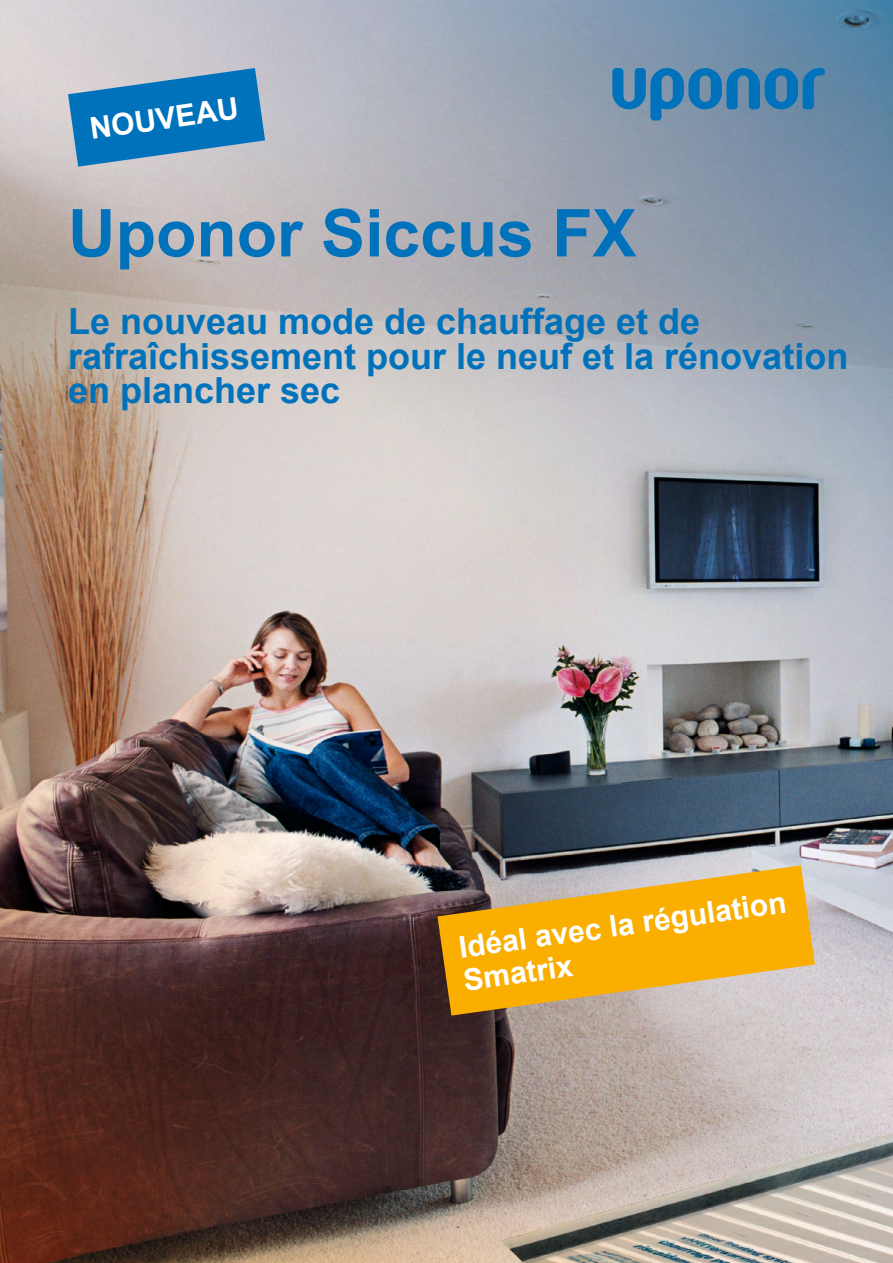
<style>
.page{position:relative;width:893px;height:1263px;background:#fff}
.page>*{position:absolute;margin:0;border:0;box-sizing:border-box;transform-origin:0 0}
.t1{font:700 66px "Arial";color:#0072bb}
.t2{font:700 36px/34.5px "Arial";color:#0072bb}
.t3{font:700 30px/33px "Arial";color:#fff}
</style>
<div class="page">
<img style="left:0;top:0;width:893px;height:1263px">
<svg style="left:437px;top:865px;width:378px;height:150px;background:#dba737"></svg>
<svg style="left:612px;top:68px;width:213px;height:53px;background:#4282b0"></svg>
<svg style="left:68px;top:68px;width:197px;height:99px;background:#3c8bc0"></svg>
<p class="t3" style="left:88px;top:113px;width:152px;rotate:-8deg">NOUVEAU</p>
<h1 class="t1" style="left:68px;top:189px;width:570px">Uponor Siccus FX</h1>
<p class="t2" style="left:68px;top:305px;width:782px">Le nouveau mode de chauffage et de rafraîchissement pour le neuf et la rénovation en plancher sec</p>
<p class="t3" style="left:457px;top:932px;width:332px;rotate:-8deg">Idéal avec la régulation<br>Smatrix</p>
</div>
